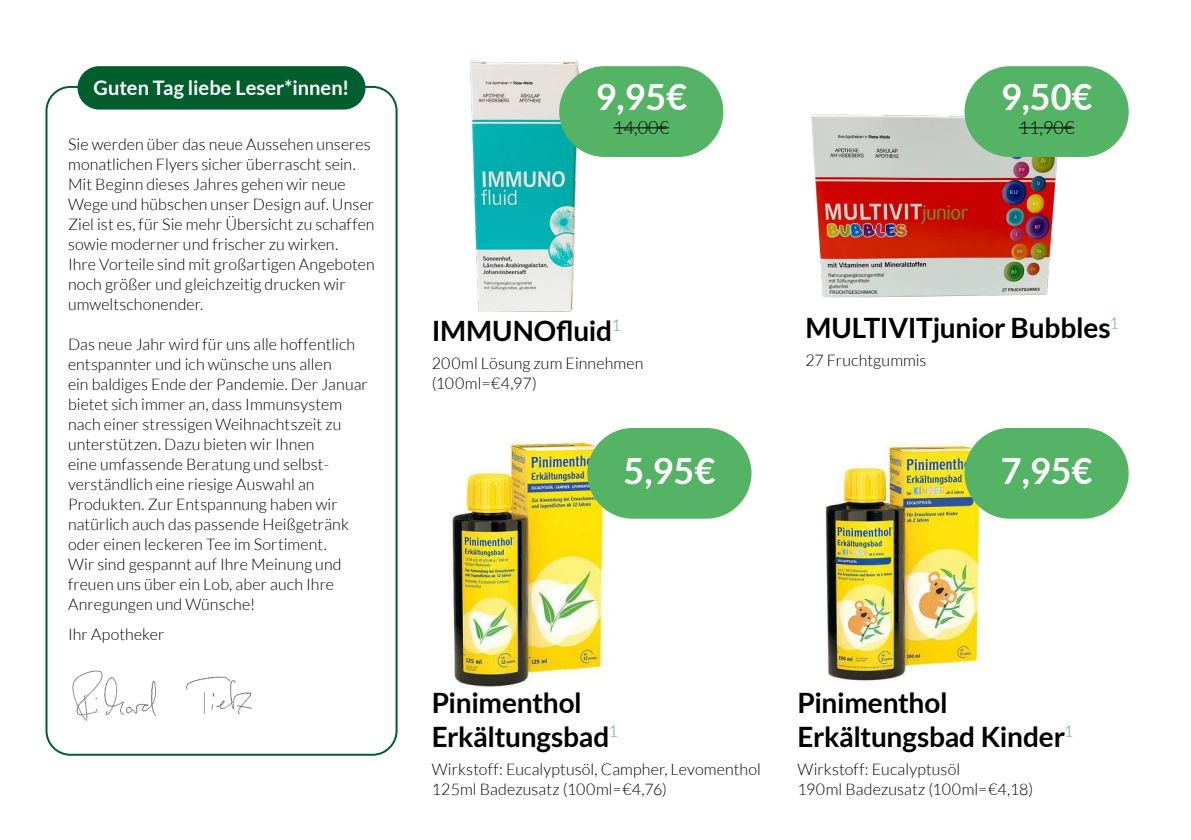
<style>
.page{position:relative;width:1191px;height:840px;background:#fff}
.page>*{position:absolute;margin:0;border:0;box-sizing:border-box;transform-origin:0 0}
.t1{font:700 36px "Lato";color:#fff}
.t2{font:700 28px/33.6px "Lato";letter-spacing:-.01em;color:#000}
.t3{font:700 20px "Lato";letter-spacing:.005em;color:#fff}
.t4{font:300 18px "Lato";color:#000}
.t5{font:300 16px/20px "Lato";letter-spacing:.005em;color:#000}
</style>
<div class="page">
<img style="left:397px;top:434px;width:259px;height:258px">
<img style="left:810px;top:114px;width:248px;height:184px">
<img style="left:470px;top:60px;width:120px;height:252px">
<img style="left:825px;top:430px;width:209px;height:251px">
<div style="left:965px;top:67px;width:162px;height:89px;background:#54b365;border-radius:44px"></div>
<div style="left:964px;top:66px;width:164px;height:91px;border:2px solid #54b365;border-radius:44px"></div>
<hr style="left:1018px;top:127px;width:56px;height:1px;background:#000">
<div style="left:588px;top:428px;width:162px;height:89px;background:#54b365;border-radius:44px"></div>
<div style="left:587px;top:427px;width:164px;height:91px;border:2px solid #54b365;border-radius:44px"></div>
<div style="left:560px;top:67px;width:162px;height:89px;background:#54b365;border-radius:44px"></div>
<div style="left:559px;top:66px;width:164px;height:91px;border:2px solid #54b365;border-radius:44px"></div>
<hr style="left:613px;top:127px;width:56px;height:1px;background:#000">
<div style="left:965px;top:428px;width:162px;height:89px;background:#54b365;border-radius:44px"></div>
<div style="left:964px;top:427px;width:164px;height:91px;border:2px solid #54b365;border-radius:44px"></div>
<div style="left:45px;top:86px;width:352px;height:669px;border:2px solid #005e2e;border-radius:24px"></div>
<div style="left:77px;top:66px;width:288px;height:43px;background:#005e2e;border-radius:22px"></div>
<img style="left:72px;top:670px;width:180px;height:51px">
<p class="t3" style="left:93px;top:76px;width:257px">Guten Tag liebe Leser*innen!</p>
<p class="t5" style="left:68px;top:134px;width:308px">Sie werden über das neue Aussehen unseres monatlichen Flyers sicher überrascht sein.<br>Mit Beginn dieses Jahres gehen wir neue Wege und hübschen unser Design auf. Unser Ziel ist es, für Sie mehr Übersicht zu schaffen sowie moderner und frischer zu wirken.<br>Ihre Vorteile sind mit großartigen Angeboten noch größer und gleichzeitig drucken wir umweltschonender.</p>
<p class="t5" style="left:68px;top:334px;width:301px">Das neue Jahr wird für uns alle hoffentlich entspannter und ich wünsche uns allen<br>ein baldiges Ende der Pandemie. Der Januar bietet sich immer an, dass Immunsystem nach einer stressigen Weihnachtszeit zu unterstützen. Dazu bieten wir Ihnen<br>eine umfassende Beratung und selbst&shy;verständlich eine riesige Auswahl an Produkten. Zur Entspannung haben wir natürlich auch das passende Heißgetränk oder einen leckeren Tee im Sortiment.<br>Wir sind gespannt auf Ihre Meinung und freuen uns über ein Lob, aber auch Ihre Anregungen und Wünsche!</p>
<p class="t5" style="left:68px;top:624px;width:98px">Ihr Apotheker</p>
<h1 class="t1" style="left:595px;top:76px;width:93px">9,95€</h1>
<p class="t4" style="left:613px;top:118px;width:57px">14,00€</p>
<h2 class="t2" style="left:432px;top:313px;width:191px">IMMUNOfluid<sup>1</sup></h2>
<p class="t5" style="left:432px;top:353px;width:213px">200ml Lösung zum Einnehmen (100ml=€4,97)</p>
<h1 class="t1" style="left:623px;top:449px;width:93px">5,95€</h1>
<h1 class="t1" style="left:1000px;top:76px;width:93px">9,50€</h1>
<p class="t4" style="left:1018px;top:118px;width:57px">11,90€</p>
<h2 class="t2" style="left:805px;top:310px;width:315px">MULTIVITjunior Bubbles<sup>1</sup></h2>
<p class="t5" style="left:805px;top:350px;width:123px">27 Fruchtgummis</p>
<h1 class="t1" style="left:1000px;top:449px;width:93px">7,95€</h1>
<h2 class="t2" style="left:432px;top:685px;width:188px">Pinimenthol<br>Erkältungsbad<sup>1</sup></h2>
<p class="t5" style="left:432px;top:758px;width:331px">Wirkstoff: Eucalyptusöl, Campher, Levomenthol<br>125ml Badezusatz (100ml=€4,76)</p>
<h2 class="t2" style="left:797px;top:685px;width:277px">Pinimenthol<br>Erkältungsbad Kinder<sup>1</sup></h2>
<p class="t5" style="left:797px;top:758px;width:237px">Wirkstoff: Eucalyptusöl<br>190ml Badezusatz (100ml=€4,18)</p>
</div>
